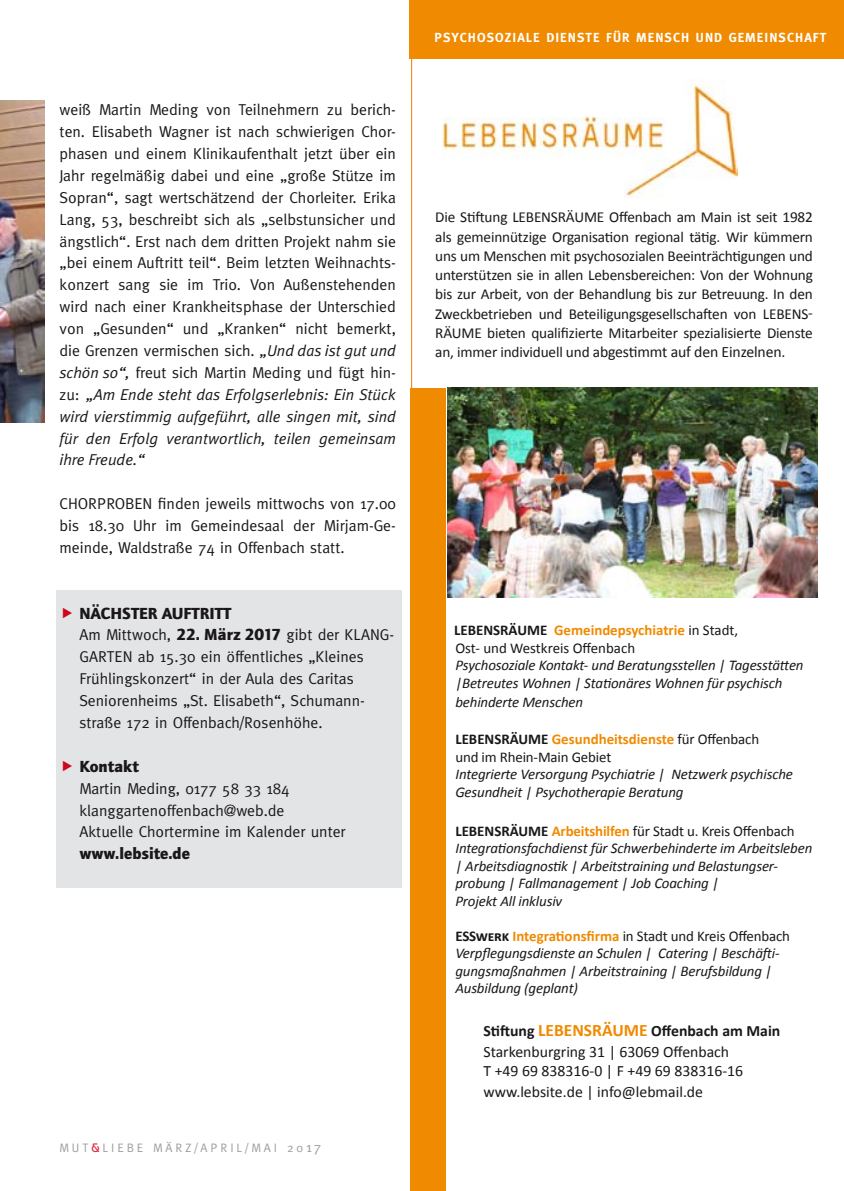
<style>
.page{position:relative;width:844px;height:1191px;background:#fff}
.page>*{position:absolute;margin:0;border:0;box-sizing:border-box;transform-origin:0 0}
.t1{font:900 16.62px "Quay Itc T";color:#1a171b}
.t2{font:15.75px/21.9px "Meta";color:#1a171b;text-align:justify}
.t3{font:15.75px/21px "Calibri";color:#1a171b}
.t4{font:italic 15.75px/21.9px "Meta Plus Normal";color:#1a171b;text-align:justify}
.t5{font:15.22px/19.2px "Calibri";letter-spacing:-.01em;color:#1a171b;text-align:justify}
.t6{font:italic 14.88px/17.5px "Calibri";letter-spacing:-.01em;color:#1a171b}
.t7{font:14.88px/17.5px "Calibri";letter-spacing:-.01em;color:#1a171b}
.t8{font:700 13.12px "Meta";letter-spacing:.08em;color:#fff}
.t9{font:12.25px "Meta";letter-spacing:.24em;color:#9c9d9f}
.s1{font-family:"Meta Plus Normal";font-style:italic}
.s2{font-family:"Meta";font-style:normal}
.s3{font-family:"Quay Itc T";font-weight:900;font-size:16.62px}
.s4{font-family:"Bauhaus";font-weight:500;color:#dc2b3f}
.s5{font-size:14px}
.s6{font-size:15.22px}
.s7{font-weight:700}
.s8{font-weight:700;color:#f08a00}
.s9{font-weight:700;font-style:normal}
.s10{font-weight:700;font-style:normal;color:#f08a00}
.s11{font-style:normal}
.s12{font-weight:700;font-size:17.5px;color:#f08a00}
</style>
<div class="page">
<div style="left:57px;top:590px;width:345px;height:298px;background:#e3e4e5"></div>
<hr style="left:411px;top:35px;width:1px;height:498px;background:#ee7f00">
<img style="left:0;top:100px;width:45px;height:322px">
<div style="left:410px;top:388px;width:36px;height:803px;background:#f08a00"></div>
<img style="left:442px;top:84px;width:294px;height:114px">
<div style="left:409px;top:0;width:434px;height:59px;background:#f08a00"></div>
<img style="left:447px;top:388px;width:370px;height:210px">
<p class="t2" style="left:60px;top:99px;width:338px">weiß Martin Meding von Teilnehmern zu berich&shy;ten. Elisabeth Wagner ist nach schwierigen Chor&shy;phasen und einem Klinikaufenthalt jetzt über ein Jahr regelmäßig dabei und eine „große Stütze im Sopran“, sagt wertschätzend der Chorleiter. Erika Lang, 53, beschreibt sich als „selbstunsicher und ängstlich“. Erst nach dem dritten Projekt nahm sie „bei einem Auftritt teil“. Beim letzten Weihnachts&shy;konzert sang sie im Trio. Von Außenstehenden wird nach einer Krankheitsphase der Unterschied von „Gesunden“ und „Kranken“ nicht bemerkt, die Grenzen vermischen sich. <span class="s1">„Und das ist gut und schön so“,</span> freut sich Martin Meding und fügt hin-</p>
<p class="t4" style="left:60px;top:383px;width:338px"><span class="s2">zu:</span> „Am Ende steht das Erfolgserlebnis: Ein Stück wird vierstimmig aufgeführt, alle singen mit, sind für den Erfolg verantwortlich, teilen gemeinsam ihre Freude.“</p>
<p class="t2" style="left:60px;top:492px;width:29px">CHORPROBE</p>
<p class="t2" style="left:60px;top:492px;width:338px;text-indent:83px">N finden jeweils mittwochs von 17.00 bis 18.30 Uhr im Gemeindesaal der Mirjam-Ge&shy;meinde, Waldstraße 74 in Offenbach statt.</p>
<p class="t1" style="left:79px;top:603px;width:153px">NÄCHSTER AUFTRITT</p>
<p class="t2" style="left:79px;top:624px;width:316px;text-align:left">Am Mittwoch, <span class="s3">22. März 2017</span> gibt der KLANG-GARTEN ab 15.30 ein öffentliches „Kleines Frühlingskonzert“ in der Aula des Caritas Seniorenheims „St. Elisabeth“, Schumann&shy;straße 172 in Offenbach/Rosenhöhe.</p>
<p class="t1" style="left:79px;top:756px;width:61px">Kontakt</p>
<p class="t2" style="left:79px;top:777px;width:268px;text-align:left;text-indent:-20px">Martin Meding, 0177 58 33 184 klanggartenoffenbach@web.de<br>Aktuelle Chortermine im Kalender unter</p>
<p class="t1" style="left:79px;top:844px;width:112px">www.lebsite.de</p>
<p class="t9" style="left:60px;top:1141px;width:263px">mut<span class="s4">&amp;</span>liebe März/April/Ma i 20<span class="s5">17</span></p>
<p class="t8" style="left:434px;top:30px;width:393px">PSYCHOSOZIALE DIENSTE FÜR MENSCH UND GEMEINSCHAFT</p>
<p class="t5" style="left:435px;top:207px;width:379px">Die Stiftung lebensräume Offenbach am Main ist seit 1982 als gemeinnützige Organisation regional tätig. Wir kümmern uns um Menschen mit psychosozialen Beeinträchtigungen und unterstützen sie in allen Lebensbereichen: Von der Wohnung bis zur Arbeit, von der Behandlung bis zur Betreuung. In den Zweckbetrieben und Beteiligungsgesellschaften von lebens&shy;räume bieten qualifizierte Mitarbeiter spezialisierte Dienste</p>
<p class="t3" style="left:435px;top:341px;width:351px"><span class="s6">an, immer individuell und a</span>bgestimmt auf den Einzelnen.</p>
<p class="t7" style="left:454px;top:621px;width:285px"><span class="s7">LEBENSRÄUME</span> <span class="s8">Gemeindepsychiatrie</span> in Stadt,<br>Ost- und Westkreis Offenbach</p>
<p class="t6" style="left:455px;top:656px;width:349px">Psychosoziale Kontakt- und Beratungsstellen | Tagesstätten |Betreutes Wohnen | Stationäres Wohnen für psychisch</p>
<p class="t6" style="left:455px;top:693px;width:129px">behinderte Menschen</p>
<p class="t7" style="left:455px;top:729px;width:305px"><span class="s7">LEBENSRÄUME</span> <span class="s8">Gesundheitsdienste</span> für Offenbach und im Rhein-Main Gebiet</p>
<p class="t6" style="left:455px;top:764px;width:339px;line-height:18.4px">Integrierte Versorgung Psychiatrie | Netzwerk psychische<br>Gesundheit | Psychotherapie Beratung</p>
<p class="t6" style="left:455px;top:821px;width:358px"><span class="s9">LEBENSRÄUME</span> <span class="s10">Arbeitshilfen</span> <span class="s11">für Stadt u. Kreis Offenbach </span>Integrationsfachdienst für Schwerbehinderte im Arbeitsleben | Arbeitsdiagnostik | Arbeitstraining und Belastungser&shy;probung | Fallmanagement | Job Coaching |<br>Projekt All inklusiv</p>
<p class="t6" style="left:455px;top:926px;width:336px"><span class="s9">ESSwerk</span> <span class="s10">Integrationsfirma</span> <span class="s11">in Stadt und Kreis Offenbach </span>Verpflegungsdienste an Schulen | Catering | Beschäfti&shy;gungsmaßnahmen | Arbeitstraining | Berufsbildung | Ausbildung (geplant)</p>
<p class="t3" style="left:483px;top:1019px;width:298px"><span class="s7">Stiftung</span> <span class="s12">LEBENSRÄUME</span> <span class="s7">Offenbach am Main<br></span>Starkenburgring 31 | 63069 Offenbach</p>
<p class="t3" style="left:483px;top:1059px;width:261px">T +49 69 838316-0 | F +49 69 838316-16 www.lebsite.de | info@lebmail.de</p>
</div>
